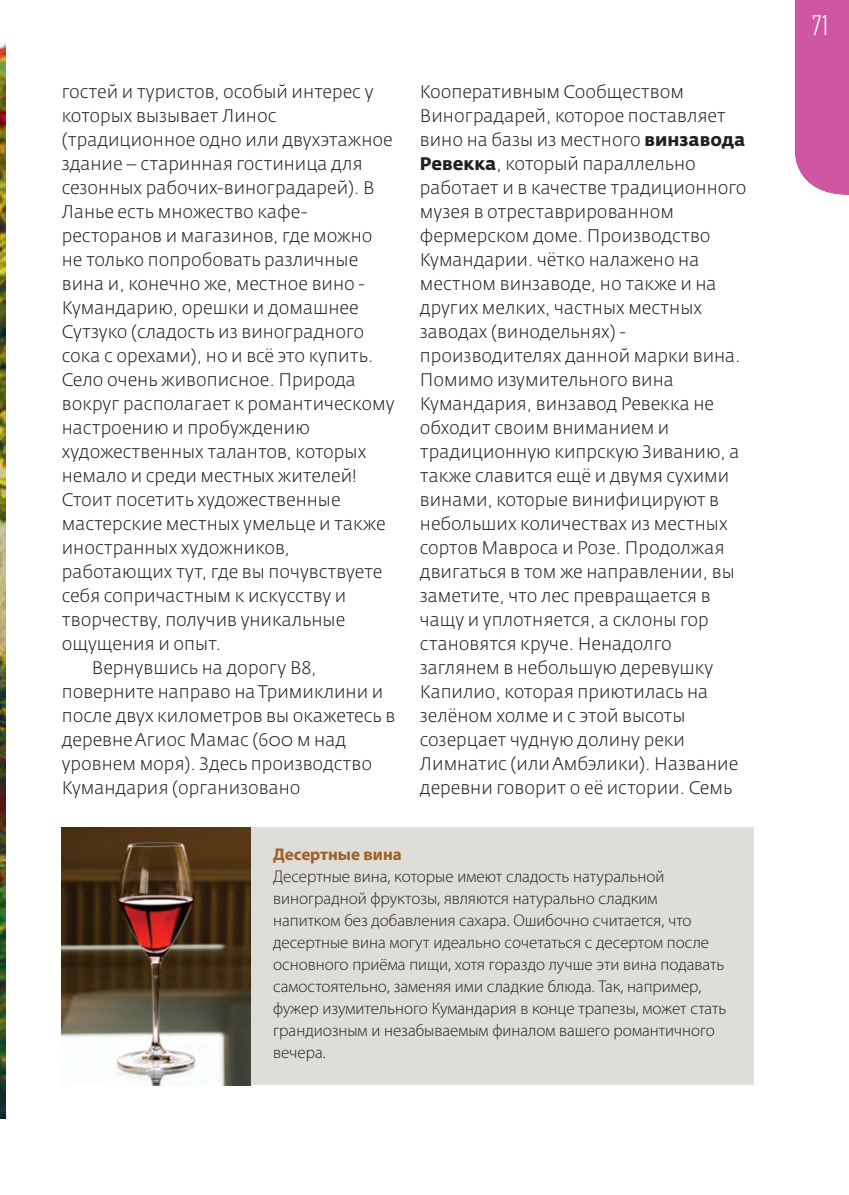
<style>
.page{position:relative;width:849px;height:1195px;background:#fff}
.page>*{position:absolute;margin:0;border:0;box-sizing:border-box;transform-origin:0 0}
.t1{font:300 condensed 28px "CF Din";color:#fff}
.t2{font:300 18px/24px "Fedra Sans Pro";color:#231f20}
.t3{font:300 17px/22px "Myriad Pro";color:#231f20}
.t4{font:700 17px "Myriad Pro";color:#9e6026}
.s1{font-weight:700}
</style>
<div class="page">
<img style="left:0;top:44px;width:5px;height:1075px">
<div style="left:62px;top:827px;width:691px;height:258px;background:#dfddd8"></div>
<img style="left:62px;top:827px;width:188px;height:258px">
<div style="left:794px;top:0;width:55px;height:195px;background:#cf56a0"></div>
<p class="t2" style="left:62px;top:80px;width:313px">гостей и туристов, особый интерес у</p>
<p class="t2" style="left:62px;top:104px;width:216px">которых вызывает Линос</p>
<p class="t2" style="left:62px;top:128px;width:332px">(традиционное одно или двухэтажное</p>
<p class="t2" style="left:62px;top:152px;width:302px">здание – старинная гостиница для</p>
<p class="t2" style="left:62px;top:176px;width:314px">сезонных рабочих-виноградарей). В</p>
<p class="t2" style="left:62px;top:200px;width:247px">Ланье есть множество кафе-</p>
<p class="t2" style="left:62px;top:224px;width:312px">ресторанов и магазинов, где можно</p>
<p class="t2" style="left:62px;top:248px;width:298px">не только попробовать различные</p>
<p class="t2" style="left:62px;top:272px;width:304px">вина и, конечно же, местное вино -</p>
<p class="t2" style="left:62px;top:296px;width:298px">Кумандарию, орешки и домашнее</p>
<p class="t2" style="left:62px;top:320px;width:304px">Сутзуко (сладость из виноградного</p>
<p class="t2" style="left:62px;top:344px;width:313px">сока с орехами), но и всё это купить.</p>
<p class="t2" style="left:62px;top:368px;width:295px">Село очень живописное. Природа</p>
<p class="t2" style="left:62px;top:392px;width:334px">вокруг располагает к романтическому</p>
<p class="t2" style="left:62px;top:416px;width:249px">настроению и пробуждению</p>
<p class="t2" style="left:62px;top:440px;width:306px">художественных талантов, которых</p>
<p class="t2" style="left:62px;top:464px;width:297px">немало и среди местных жителей!</p>
<p class="t2" style="left:62px;top:488px;width:280px">Стоит посетить художественные</p>
<p class="t2" style="left:62px;top:512px;width:325px">мастерские местных умельце и также</p>
<p class="t2" style="left:62px;top:536px;width:229px">иностранных художников,</p>
<p class="t2" style="left:62px;top:560px;width:322px">работающих тут, где вы почувствуете</p>
<p class="t2" style="left:62px;top:584px;width:286px">себя сопричастным к искусству и</p>
<p class="t2" style="left:62px;top:608px;width:285px">творчеству, получив уникальные</p>
<p class="t2" style="left:62px;top:632px;width:161px">ощущения и опыт.</p>
<p class="t2" style="left:92px;top:656px;width:226px">Вернувшись на дорогу B8,</p>
<p class="t2" style="left:62px;top:680px;width:323px">поверните направо на Тримиклини и</p>
<p class="t2" style="left:62px;top:704px;width:335px">после двух километров вы окажетесь в</p>
<p class="t2" style="left:62px;top:728px;width:286px">деревне Агиос Мамас (600 м над</p>
<p class="t2" style="left:62px;top:752px;width:312px">уровнем моря). Здесь производство</p>
<p class="t2" style="left:62px;top:776px;width:240px">Кумандария (организовано</p>
<p class="t2" style="left:420px;top:80px;width:328px">Кооперативным Сообществом<br>Виноградарей, которое поставляет вино на базы из местного <span class="s1">винзавода<br>Ревекка</span>, который параллельно работает и в качестве традиционного музея в отреставрированном фермерском доме. Производство<br>Кумандарии. чётко налажено на местном винзаводе, но также и на других мелких, частных местных заводах (винодельнях) - производителях данной марки вина.<br>Помимо изумительного вина<br>Кумандария, винзавод Ревекка не обходит своим вниманием и традиционную кипрскую Зиванию, а также славится ещё и двумя сухими винами, которые винифицируют в небольших количествах из местных сортов Мавроса и Розе. Продолжая двигаться в том же направлении, вы заметите, что лес превращается в чащу и уплотняется, а склоны гор становятся круче. Ненадолго заглянем в небольшую деревушку<br>Капилио, которая приютилась на зелёном холме и с этой высоты созерцает чудную долину реки<br>Лимнатис (или Амбэлики). Название деревни говорит о её истории. Семь</p>
<p class="t4" style="left:273px;top:843px;width:130px">Десертные вина</p>
<p class="t3" style="left:273px;top:865px;width:454px">Десертные вина, которые имеют сладость натуральной виноградной фруктозы, являются натурально сладким напитком без добавления сахара. Ошибочно считается, что десертные вина могут идеально сочетаться с десертом после основного приёма пищи, хотя гораздо лучше эти вина подавать самостоятельно, заменяя ими сладкие блюда. Так, например, фужер изумительного Кумандария в конце трапезы, может стать грандиозным и незабываемым финалом вашего романтичного вечера.</p>
<h1 class="t1" style="left:811px;top:10px;width:18px">71</h1>
</div>
